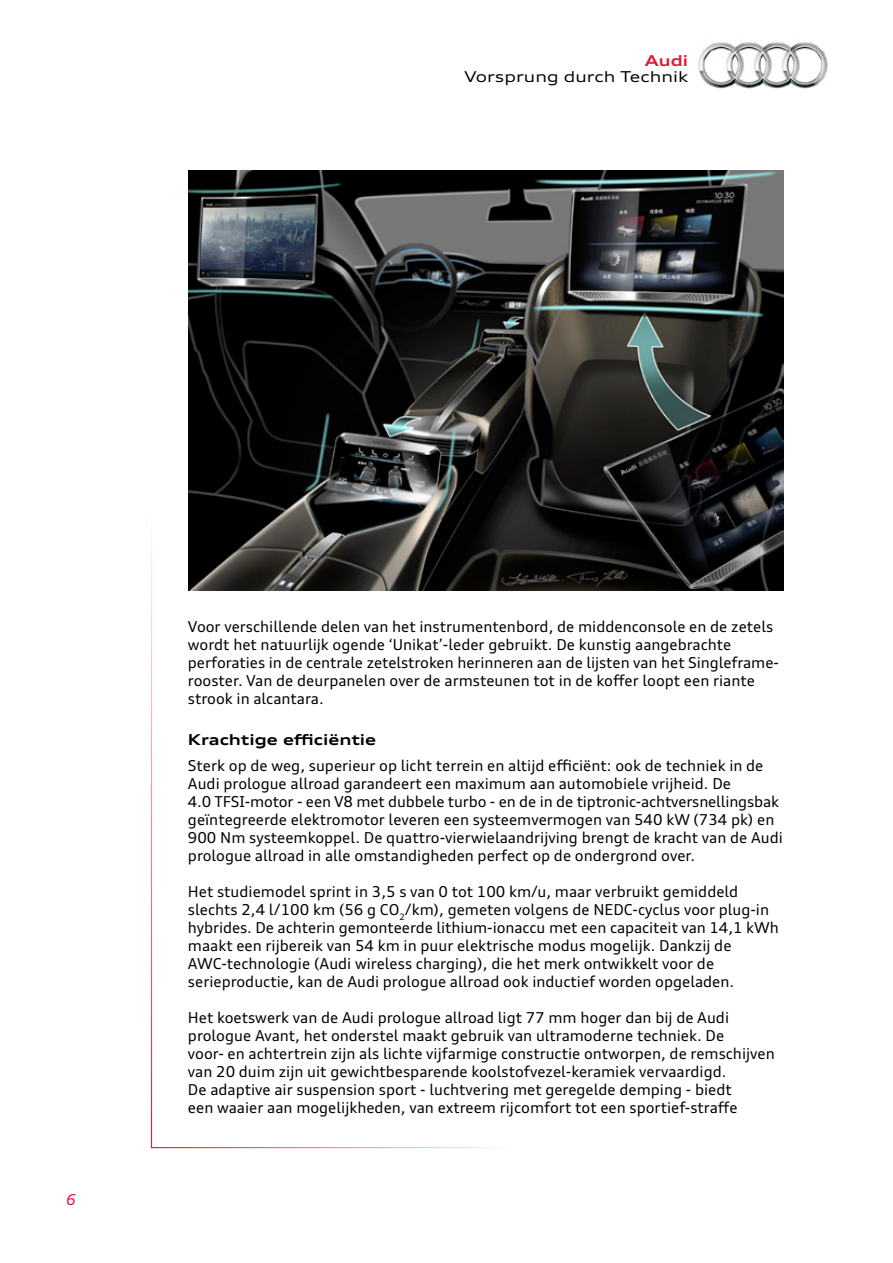
<style>
.page{position:relative;width:893px;height:1263px;background:#fff}
.page>*{position:absolute;margin:0;border:0;box-sizing:border-box;transform-origin:0 0}
.t1{font:15px/18px "Audi Type";color:#000}
.t2{font:expanded 15px "Audi Type";color:#000}
.t3{font:700 expanded 15px "Audi Type";color:#000}
.t4{font:700 expanded 15px "Audi Type";color:#e11837}
.t5{font:italic 15px "Audi Type";color:#e11837}
</style>
<div class="page">
<img style="left:698px;top:42px;width:130px;height:47px">
<img style="left:188px;top:170px;width:595px;height:421px">
<p class="t4" style="left:645px;top:50px;width:45px">Audi</p>
<p class="t2" style="left:465px;top:67px;width:225px">Vorsprung durch Technik</p>
<p class="t5" style="left:66px;top:1190px;width:11px">6</p>
<p class="t1" style="left:188px;top:618px;width:592px">Voor verschillende delen van het instrumentenbord, de middenconsole en de zetels wordt het natuurlijk ogende ‘Unikat’-leder gebruikt. De kunstig aangebrachte perforaties in de centrale zetelstroken herinneren aan de lijsten van het Singleframe&shy;rooster. Van de deurpanelen over de armsteunen tot in de koffer loopt een riante strook in alcantara.</p>
<p class="t3" style="left:188px;top:729px;width:190px">Krachtige efficiëntie</p>
<p class="t1" style="left:188px;top:756px;width:597px">Sterk op de weg, superieur op licht terrein en altijd efficiënt: ook de techniek in de Audi prologue allroad garandeert een maximum aan automobiele vrijheid. De<br>4.0 TFSI-motor - een V8 met dubbele turbo - en de in de tiptronic-achtversnellingsbak geïntegreerde elektromotor leveren een systeemvermogen van 540 kW (734 pk) en 900 Nm systeemkoppel. De quattro-vierwielaandrijving brengt de kracht van de Audi prologue allroad in alle omstandigheden perfect op de ondergrond over.</p>
<p class="t1" style="left:188px;top:882px;width:592px">Het studiemodel sprint in 3,5 s van 0 tot 100 km/u, maar verbruikt gemiddeld slechts 2,4 l/100 km (56 g CO<sub>2</sub>/km), gemeten volgens de NEDC-cyclus voor plug-in hybrides. De achterin gemonteerde lithium-ionaccu met een capaciteit van 14,1 kWh maakt een rijbereik van 54 km in puur elektrische modus mogelijk. Dankzij de AWC-technologie (Audi wireless charging), die het merk ontwikkelt voor de serieproductie, kan de Audi prologue allroad ook inductief worden opgeladen.</p>
<p class="t1" style="left:188px;top:1008px;width:588px">Het koetswerk van de Audi prologue allroad ligt 77 mm hoger dan bij de Audi prologue Avant, het onderstel maakt gebruik van ultramoderne techniek. De<br>voor- en achtertrein zijn als lichte vijfarmige constructie ontworpen, de remschijven van 20 duim zijn uit gewichtbesparende koolstofvezel-keramiek vervaardigd.<br>De adaptive air suspension sport - luchtvering met geregelde demping - biedt<br>een waaier aan mogelijkheden, van extreem rijcomfort tot een sportief-straffe</p>
</div>
